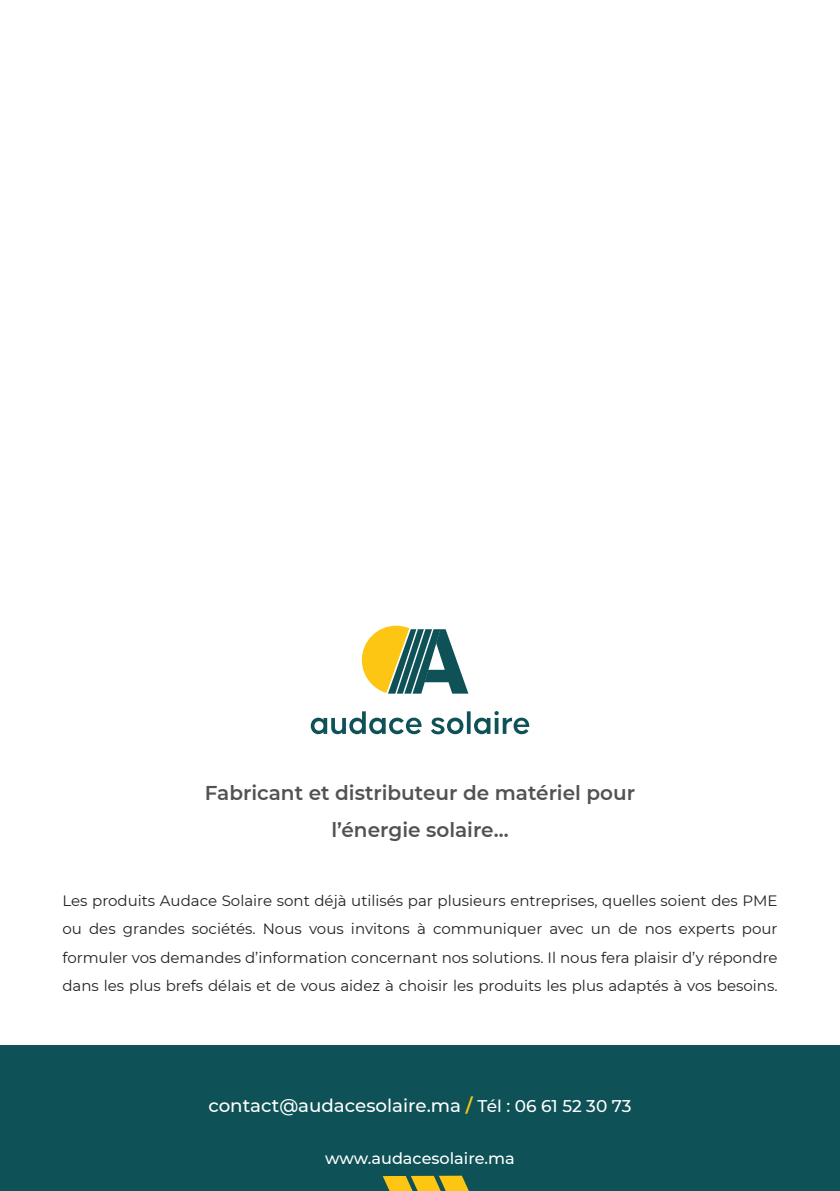
<style>
.page{position:relative;width:840px;height:1191px;background:#fff}
.page>*{position:absolute;margin:0;border:0;box-sizing:border-box;transform-origin:0 0}
.t1{font:600 20px/37.2px "Montserrat";color:#525252;text-align:center}
.t2{font:500 18.2px "Montserrat";color:#fff}
.t3{font:500 16px "Montserrat";color:#fff}
.t4{font:15px/28.4px "Montserrat";color:#222;text-align:right}
.s1{font-weight:600;color:#fcc612}
.s2{font-size:17px}
</style>
<div class="page">
<svg style="left:361px;top:625px;width:107px;height:68px"></svg>
<svg style="left:310px;top:711px;width:111px;height:23px"></svg>
<svg style="left:431px;top:717px;width:32px;height:17px"></svg>
<svg style="left:466px;top:711px;width:4px;height:23px"></svg>
<svg style="left:474px;top:711px;width:55px;height:23px"></svg>
<div style="left:0;top:1046px;width:839px;height:145px;background:#0e5157"></div>
<svg style="left:382px;top:1175px;width:86px;height:16px"></svg>
<h1 class="t1" style="left:205px;top:773px;width:431px">Fabricant et distributeur de matériel pour ’l énergie solaire...</h1>
<p class="t4" style="left:62px;top:885px;width:716px">Les produits Audace Solaire sont déjà utilisés par plusieurs entreprises, quelles soient des PME pour</p>
<p class="t4" style="left:89px;top:914px;width:28px">des</p>
<p class="t4" style="left:123px;top:914px;width:63px">grandes</p>
<p class="t4" style="left:192px;top:914px;width:65px">sociétés.</p>
<p class="t4" style="left:351px;top:914px;width:60px">invitons</p>
<p class="t4" style="left:433px;top:914px;width:111px">communiquer</p>
<p class="t4" style="left:618px;top:914px;width:21px">de</p>
<p class="t4" style="left:417px;top:914px;width:10px">à</p>
<p class="t4" style="left:262px;top:914px;width:41px">Nous</p>
<p class="t4" style="left:678px;top:914px;width:57px">experts</p>
<p class="t4" style="left:62px;top:914px;width:716px;text-align:left">ou<br>formuler vos demandes d’information concernant nos solutions Il. nous fera plaisir d y’ répondre dans les plus brefs délais et de vous aidez à choisir les produits les plus adaptés à vos besoins.</p>
<p class="t4" style="left:309px;top:914px;width:36px">vous</p>
<p class="t4" style="left:549px;top:914px;width:36px">avec</p>
<p class="t4" style="left:590px;top:914px;width:22px">un</p>
<p class="t4" style="left:644px;top:914px;width:28px">nos</p>
<p class="t2" style="left:208px;top:1092px;width:424px">contact@audacesolaire.ma <span class="s1">/</span> <span class="s2">Tél : 06 61 52 30 73</span></p>
<p class="t3" style="left:325px;top:1146px;width:191px">www.audacesolaire.ma</p>
</div>
